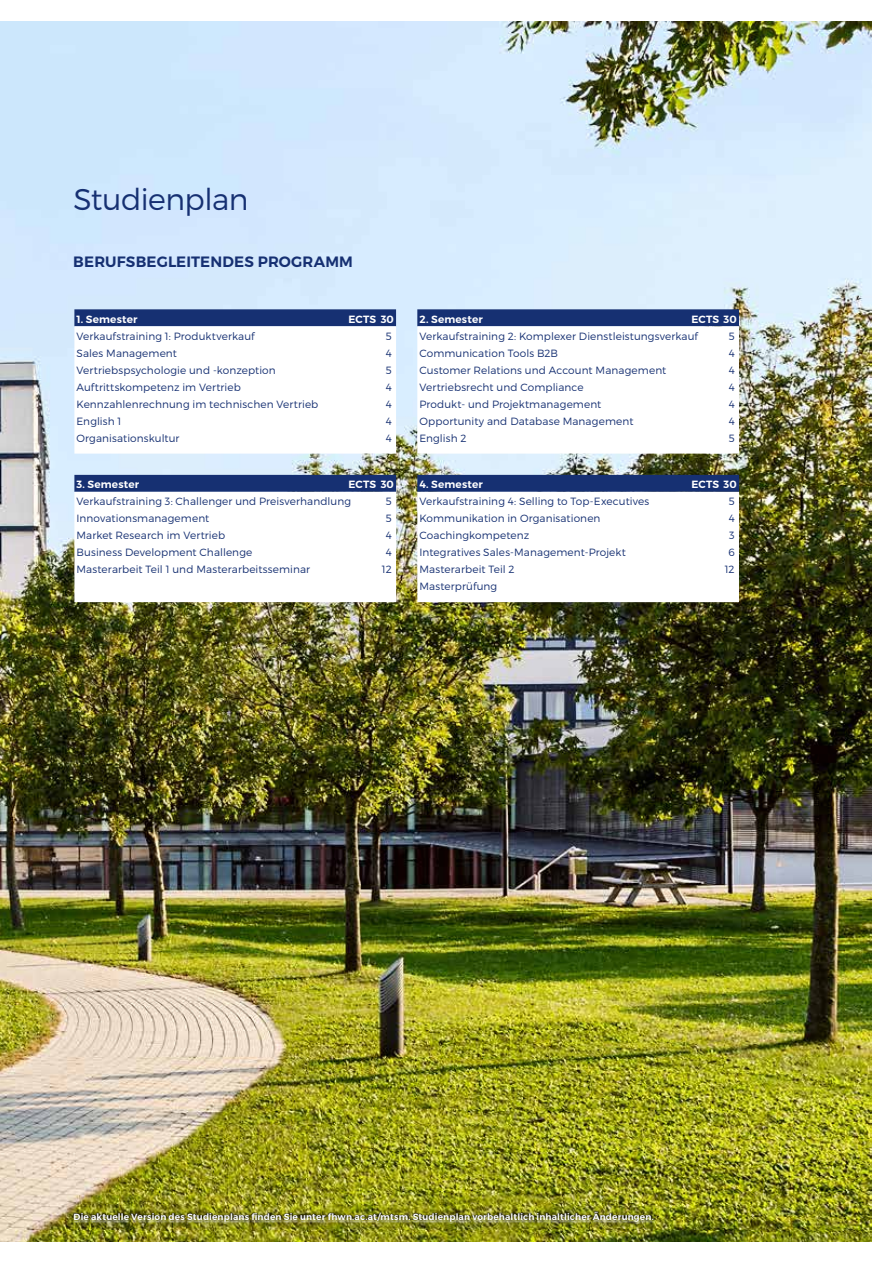
<style>
.page{position:relative;width:893px;height:1263px;background:#fff}
.page>*{position:absolute;margin:0;border:0;box-sizing:border-box;transform-origin:0 0}
.t1{font:300 30px "Montserrat";letter-spacing:-.015em;color:#163072}
.t2{font:600 15px "Montserrat";letter-spacing:.01em;color:#163072}
.t3{font:300 10.5px "Montserrat";letter-spacing:.01em;color:#163072}
.t4{font:600 10.5px "Montserrat";letter-spacing:.015em;color:#fff}
.t5{font:600 9px "Montserrat";letter-spacing:.015em;color:#fff}
</style>
<div class="page">
<img style="left:0;top:21px;width:872px;height:1220px">
<div style="left:67px;top:1205px;width:596px;height:27px;background:#000;opacity:.95"></div>
<div style="left:72px;top:1213px;width:583px;height:11px;background:#fff;opacity:.75"></div>
<div style="left:72px;top:1210px;width:583px;height:10px;background:#000;opacity:.75"></div>
<svg style="left:74px;top:309px;width:322px;height:145px"></svg>
<svg style="left:417px;top:309px;width:322px;height:145px"></svg>
<svg style="left:74px;top:475px;width:322px;height:127px"></svg>
<svg style="left:417px;top:475px;width:322px;height:127px"></svg>
<h1 class="t1" style="left:73px;top:181px;width:176px">Studienplan</h1>
<h2 class="t2" style="left:73px;top:252px;width:281px">BERUFSBEGLEITENDES PROGRAMM</h2>
<p class="t4" style="left:77px;top:313px;width:62px">1. Semester</p>
<p class="t4" style="left:349px;top:313px;width:47px">ECTS 30</p>
<p class="t3" style="left:77px;top:330px;width:180px">Verkaufstraining 1: Produktverkauf</p>
<p class="t3" style="left:386px;top:330px;width:7px">5</p>
<p class="t3" style="left:77px;top:347px;width:102px">Sales Management</p>
<p class="t3" style="left:386px;top:347px;width:8px">4</p>
<p class="t3" style="left:77px;top:364px;width:201px">Vertriebspsychologie und -konzeption</p>
<p class="t3" style="left:386px;top:364px;width:7px">5</p>
<p class="t3" style="left:77px;top:381px;width:166px">Auftrittskompetenz im Vertrieb</p>
<p class="t3" style="left:386px;top:381px;width:8px">4</p>
<p class="t3" style="left:77px;top:398px;width:243px">Kennzahlenrechnung im technischen Vertrieb</p>
<p class="t3" style="left:386px;top:398px;width:8px">4</p>
<p class="t3" style="left:77px;top:415px;width:46px">English 1</p>
<p class="t3" style="left:386px;top:415px;width:8px">4</p>
<p class="t3" style="left:77px;top:432px;width:104px">Organisationskultur</p>
<p class="t3" style="left:386px;top:432px;width:8px">4</p>
<p class="t4" style="left:77px;top:478px;width:64px">3. Semester</p>
<p class="t4" style="left:349px;top:478px;width:47px">ECTS 30</p>
<p class="t3" style="left:77px;top:495px;width:276px">Verkaufstraining 3: Challenger und Preisverhandlung</p>
<p class="t3" style="left:386px;top:495px;width:7px">5</p>
<p class="t3" style="left:77px;top:512px;width:134px">Innovationsmanagement</p>
<p class="t3" style="left:386px;top:512px;width:7px">5</p>
<p class="t3" style="left:77px;top:529px;width:150px">Market Research im Vertrieb</p>
<p class="t3" style="left:386px;top:529px;width:8px">4</p>
<p class="t3" style="left:77px;top:546px;width:177px">Business Development Challenge</p>
<p class="t3" style="left:386px;top:546px;width:8px">4</p>
<p class="t3" style="left:77px;top:563px;width:235px">Masterarbeit Teil 1 und Masterarbeitsseminar</p>
<p class="t3" style="left:382px;top:563px;width:11px">12</p>
<p class="t4" style="left:419px;top:313px;width:65px">2. Semester</p>
<p class="t4" style="left:691px;top:313px;width:47px">ECTS 30</p>
<p class="t3" style="left:419px;top:330px;width:280px">Verkaufstraining 2: Komplexer Dienstleistungsverkauf</p>
<p class="t3" style="left:729px;top:330px;width:7px">5</p>
<p class="t3" style="left:419px;top:347px;width:140px">Communication Tools B2B</p>
<p class="t3" style="left:729px;top:347px;width:8px">4</p>
<p class="t3" style="left:419px;top:364px;width:248px">Customer Relations und Account Management</p>
<p class="t3" style="left:729px;top:364px;width:8px">4</p>
<p class="t3" style="left:419px;top:381px;width:166px">Vertriebsrecht und Compliance</p>
<p class="t3" style="left:729px;top:381px;width:8px">4</p>
<p class="t3" style="left:419px;top:398px;width:183px">Produkt- und Projektmanagement</p>
<p class="t3" style="left:729px;top:398px;width:8px">4</p>
<p class="t3" style="left:419px;top:415px;width:215px">Opportunity and Database Management</p>
<p class="t3" style="left:729px;top:415px;width:8px">4</p>
<p class="t3" style="left:419px;top:432px;width:49px">English 2</p>
<p class="t3" style="left:729px;top:432px;width:7px">5</p>
<p class="t4" style="left:419px;top:478px;width:65px">4. Semester</p>
<p class="t4" style="left:691px;top:478px;width:47px">ECTS 30</p>
<p class="t3" style="left:419px;top:495px;width:231px">Verkaufstraining 4: Selling to Top-Executives</p>
<p class="t3" style="left:729px;top:495px;width:7px">5</p>
<p class="t3" style="left:419px;top:512px;width:183px">Kommunikation in Organisationen</p>
<p class="t3" style="left:729px;top:512px;width:8px">4</p>
<p class="t3" style="left:419px;top:529px;width:111px">Coachingkompetenz</p>
<p class="t3" style="left:729px;top:529px;width:7px">3</p>
<p class="t3" style="left:419px;top:546px;width:208px">Integratives Sales-Management-Projekt</p>
<p class="t3" style="left:728px;top:546px;width:8px">6</p>
<p class="t3" style="left:419px;top:563px;width:97px">Masterarbeit Teil 2</p>
<p class="t3" style="left:725px;top:563px;width:11px">12</p>
<p class="t3" style="left:419px;top:580px;width:79px">Masterprüfung</p>
<p class="t5" style="left:74px;top:1212px;width:582px">Die aktuelle Version des Studienplans finden Sie unter fhwn.ac.at/mtsm. Studienplan vorbehaltlich inhaltlicher Änderungen.</p>
</div>
